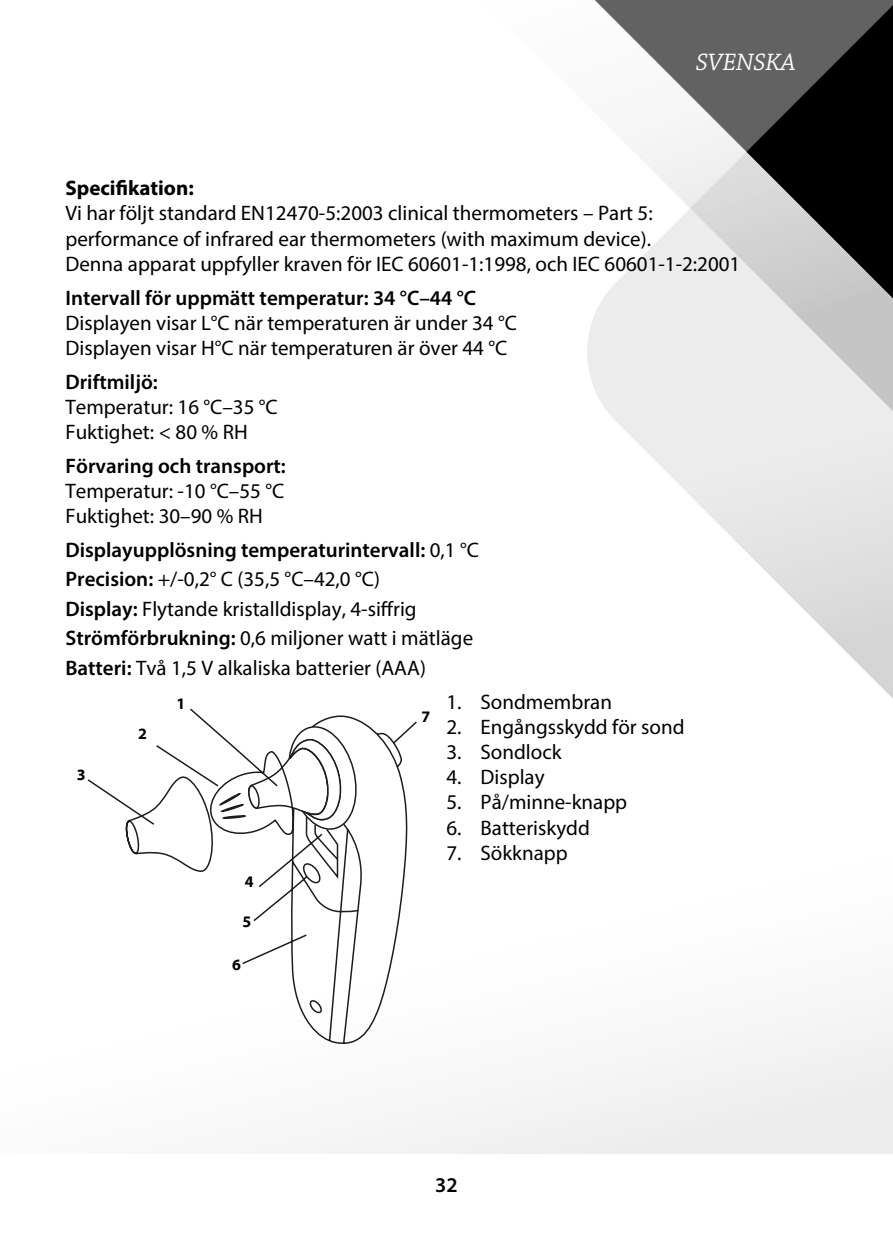
<style>
.page{position:relative;width:893px;height:1259px;background:#fff}
.page>*{position:absolute;margin:0;border:0;box-sizing:border-box;transform-origin:0 0}
.t1{font:italic 24.9px "Chaparral Pro";color:#fff}
.t2{font:21px/25.2px "Myriad Pro";color:#000}
.t3{font:600 21px "Myriad Pro";color:#000}
.t4{font:700 21px "Myriad Pro";color:#000}
.t5{font:700 15.9px "Myriad";color:#000}
.s1{font-weight:600}
</style>
<div class="page">
<svg style="left:756px;top:561px;width:137px;height:138px"></svg>
<svg style="left:698px;top:503px;width:195px;height:58px"></svg>
<svg style="left:587px;top:0;width:159px;height:503px;fill:#ececec"></svg>
<svg style="left:746px;top:0;width:147px;height:507px;background:#8b8b8b"></svg>
<div style="left:294px;top:1007px;width:599px;height:146px;background:#f4f4f4"></div>
<svg style="left:87px;top:708px;width:331px;height:338px"></svg>
<p class="t1" style="left:696px;top:49px;width:101px">SVENSKA</p>
<p class="t4" style="left:65px;top:174px;width:130px">Specifikation:</p>
<p class="t2" style="left:65px;top:200px;width:676px">Vi har följt standard EN12470-5:2003 clinical thermometers – Part 5: performance of infrared ear thermometers (with maximum device).<br>Denna apparat uppfyller kraven för IEC 60601-1:1998, och IEC 60601-1-2:2001</p>
<p class="t3" style="left:65px;top:284px;width:412px">Intervall för uppmätt temperatur: 34 °C–44 °C</p>
<p class="t2" style="left:65px;top:310px;width:453px">Displayen visar L°C när temperaturen är under 34 °C<br>Displayen visar H°C när temperaturen är över 44 °C</p>
<p class="t3" style="left:65px;top:368px;width:94px">Driftmiljö:</p>
<p class="t2" style="left:65px;top:394px;width:214px">Temperatur: 16 °C–35 °C<br>Fuktighet: &lt; 80 % RH</p>
<p class="t3" style="left:65px;top:452px;width:222px">Förvaring och transport:</p>
<p class="t2" style="left:65px;top:478px;width:220px">Temperatur: -10 °C–55 °C<br>Fuktighet: 30–90 % RH</p>
<p class="t2" style="left:65px;top:535px;width:415px;line-height:29.4px"><span class="s1">Displayupplösning temperaturintervall:</span> 0,1 °C <span class="s1">Precision:</span> +/-0,2° C (35,5 °C–42,0 °C)<br><span class="s1">Display:</span> Flytande kristalldisplay, 4-siffrig <span class="s1">Strömförbrukning:</span> 0,6 miljoner watt i mätläge <span class="s1">Batteri:</span> Två 1,5 V alkaliska batterier (AAA)</p>
<p class="t2" style="left:446px;top:688px;width:167px">1. Sondmembran</p>
<p class="t2" style="left:446px;top:714px;width:240px">2. Engångsskydd för sond</p>
<p class="t2" style="left:446px;top:739px;width:117px">3. Sondlock</p>
<p class="t2" style="left:446px;top:764px;width:100px">4. Display</p>
<p class="t2" style="left:446px;top:789px;width:182px">5. På/minne-knapp</p>
<p class="t2" style="left:446px;top:814px;width:145px">6. Batteriskydd</p>
<p class="t2" style="left:446px;top:840px;width:123px">7. Sökknapp</p>
<p class="t5" style="left:176px;top:695px;width:10px">1</p>
<p class="t5" style="left:421px;top:708px;width:10px">7</p>
<p class="t5" style="left:138px;top:726px;width:10px">2</p>
<p class="t5" style="left:77px;top:766px;width:10px">3</p>
<p class="t5" style="left:245px;top:873px;width:10px">4</p>
<p class="t5" style="left:243px;top:913px;width:10px">5</p>
<p class="t5" style="left:232px;top:956px;width:10px">6</p>
<p class="t3" style="left:435px;top:1171px;width:24px">32</p>
</div>
